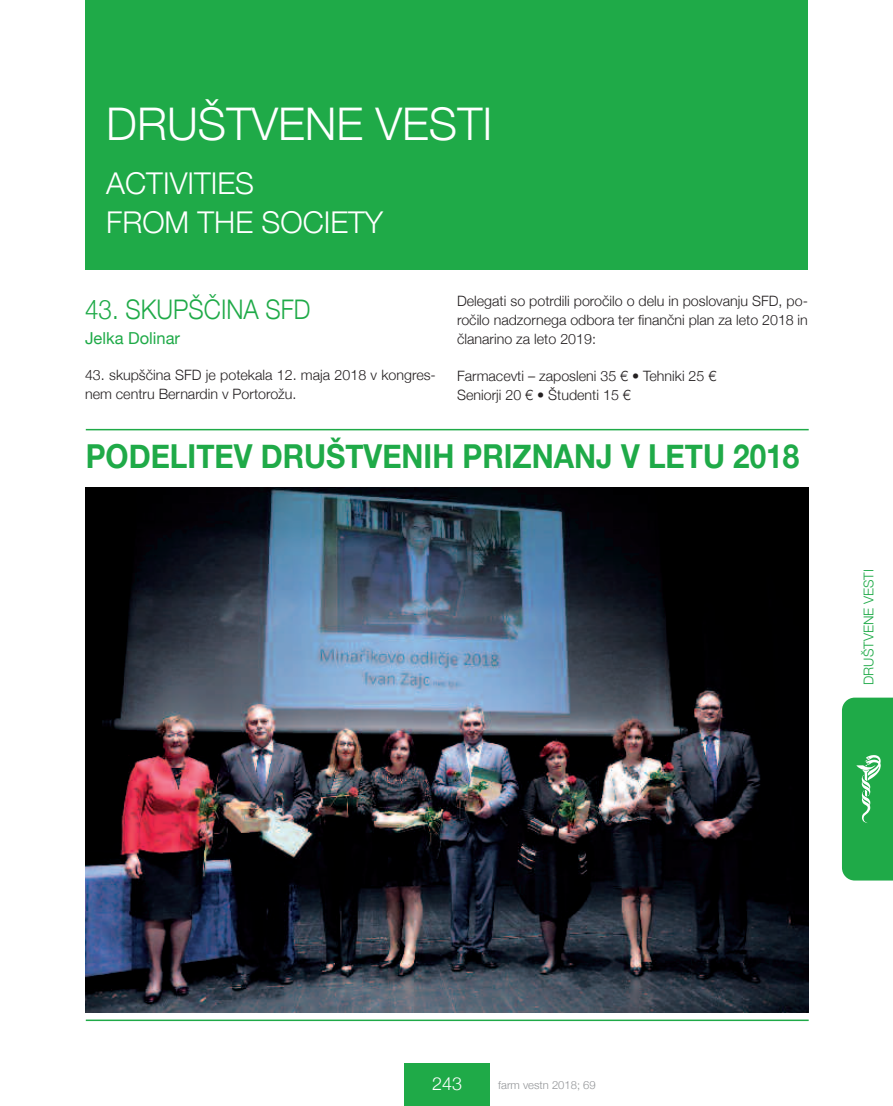
<style>
.page{position:relative;width:893px;height:1106px;background:#fff}
.page>*{position:absolute;margin:0;border:0;box-sizing:border-box;transform-origin:0 0}
.t1{font:300 45px "Helvetica Neue";color:#fff}
.t2{font:700 33px "Helvetica Neue";color:#1faa48;scale:.9 1}
.t3{font:300 30px/39px "Helvetica Neue";color:#fff}
.t4{font:300 27px "Helvetica Neue";color:#1faa48;scale:.9 1}
.t5{font:300 18px "Helvetica Neue";color:#fff}
.t6{font:16.5px "Helvetica Neue";color:#1faa48}
.t7{font:300 14.25px/18.8px "Helvetica Neue";color:#231f20}
.t8{font:300 13.5px "Helvetica Neue";color:#1faa48}
.t9{font:300 11.25px "Helvetica Neue";color:#939598}
</style>
<div class="page">
<div style="left:405px;top:1063px;width:85px;height:43px;background:#1faa48"></div>
<svg style="left:842px;top:697px;width:51px;height:183px;background:#2bae51"></svg>
<div style="left:85px;top:0;width:723px;height:270px;background:#1faa48"></div>
<hr style="left:86px;top:429px;width:723px;height:1px;background:#1faa48">
<hr style="left:86px;top:1019px;width:723px;height:2px;background:#1faa48">
<img style="left:86px;top:487px;width:723px;height:525px">
<h1 class="t1" style="left:106px;top:97px;width:388px">DRUŠTVENE VESTI</h1>
<h3 class="t3" style="left:106px;top:163px;width:278px">ACTIVITIES<br>FROM THE SOCIETY</h3>
<h3 class="t4" style="left:85px;top:292px;width:252px">43. SKUPŠČINA SFD</h3>
<p class="t6" style="left:85px;top:329px;width:97px">Jelka Dolinar</p>
<p class="t7" style="left:85px;top:365px;width:352px">43. skupščina SFD je potekala 12. maja 2018 v kongres&shy;nem centru Bernardin v Portorožu.</p>
<p class="t7" style="left:457px;top:291px;width:352px;text-align:justify">Delegati so potrdili poročilo o delu in poslovanju SFD, po&shy;ročilo nadzornega odbora ter finančni plan za leto 2018 in članarino za leto 2019:</p>
<p class="t7" style="left:457px;top:366px;width:261px">Farmacevti – zaposleni 35 € • Tehniki 25 €<br>Seniorji 20 € • Študenti 15 €</p>
<h2 class="t2" style="left:86px;top:435px;width:794px">PODELITEV DRUŠTVENIH PRIZNANJ V LETU 2018</h2>
<p class="t8" style="left:860px;top:685px;width:117px;rotate:-90deg">DRUŠTVENE VESTI</p>
<p class="t5" style="left:432px;top:1072px;width:32px">243</p>
<p class="t9" style="left:498px;top:1078px;width:99px">farm vestn 2018; 69</p>
</div>
